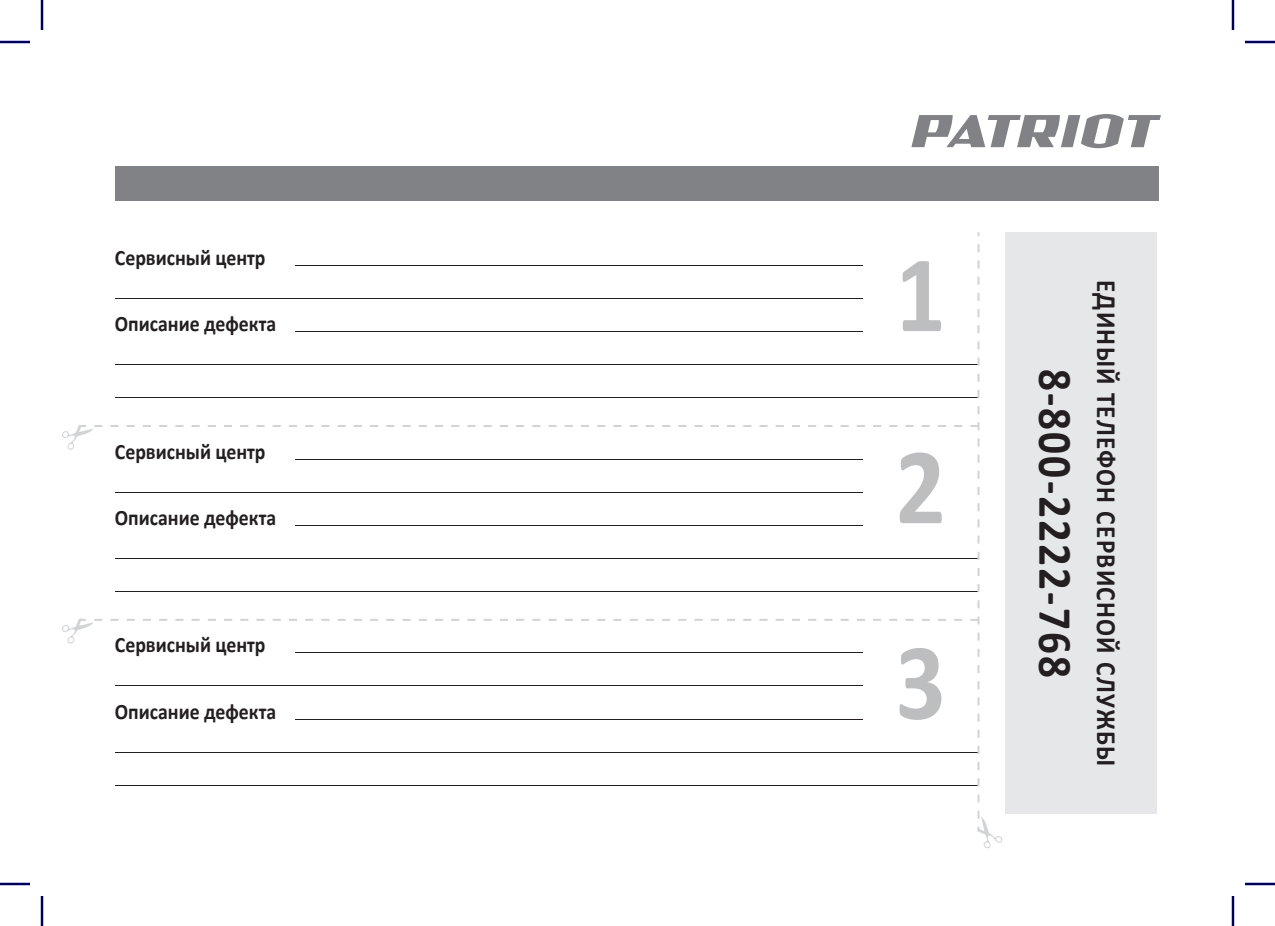
<style>
.page{position:relative;width:1275px;height:926px;background:#fff}
.page>*{position:absolute;margin:0;border:0;box-sizing:border-box;transform-origin:0 0}
.t1{font:700 110px/193.8px "Calibri";color:#bcbec0;text-align:justify;scale:.9 1}
.t2{font:700 48px "Calibri";letter-spacing:.05em;color:#231f20;scale:.9 1}
.t3{font:700 28px "Calibri";letter-spacing:.05em;color:#231f20;scale:.9 1}
.t4{font:700 22px "Calibri";color:#231f20;scale:.9 1}
</style>
<div class="page">
<div style="left:115px;top:167px;width:1043px;height:34px;background:#808285"></div>
<div style="left:1005px;top:232px;width:151px;height:582px;background:#e6e7e8"></div>
<svg style="left:62px;top:244px;width:940px;height:605px"></svg>
<svg style="left:911px;top:114px;width:250px;height:34px"></svg>
<hr style="left:0;top:41px;width:30px;height:2px;background:#0000ab">
<hr style="left:1245px;top:41px;width:30px;height:2px;background:#0000ab">
<hr style="left:0;top:883px;width:30px;height:2px;background:#0000ab">
<hr style="left:1245px;top:883px;width:30px;height:2px;background:#0000ab">
<hr style="left:41px;top:0;width:2px;height:30px;background:#0000ab">
<hr style="left:41px;top:896px;width:2px;height:30px;background:#0000ab">
<hr style="left:1231px;top:0;width:3px;height:30px;background:#0000ab">
<hr style="left:1231px;top:896px;width:3px;height:30px;background:#0000ab">
<hr style="left:0;top:42px;width:30px;height:1px;background:#000">
<hr style="left:1245px;top:42px;width:30px;height:1px;background:#000">
<hr style="left:0;top:884px;width:30px;height:1px;background:#000">
<hr style="left:1245px;top:884px;width:30px;height:1px;background:#000">
<hr style="left:42px;top:0;width:1px;height:30px;background:#000">
<hr style="left:42px;top:896px;width:1px;height:30px;background:#000">
<hr style="left:1232px;top:0;width:1px;height:30px;background:#000">
<hr style="left:1232px;top:896px;width:1px;height:30px;background:#000">
<p class="t4" style="left:115px;top:243px;width:169px">Сервисный центр</p>
<p class="t4" style="left:115px;top:310px;width:181px">Описание дефекта</p>
<p class="t4" style="left:115px;top:437px;width:169px">Сервисный центр</p>
<p class="t4" style="left:115px;top:504px;width:181px">Описание дефекта</p>
<p class="t4" style="left:115px;top:631px;width:169px">Сервисный центр</p>
<p class="t4" style="left:115px;top:697px;width:181px">Описание дефекта</p>
<h1 class="t1" style="left:895px;top:198px;width:57px">1<br>2<br>3</h1>
<h2 class="t2" style="left:1084px;top:369px;width:344px;rotate:90deg">8-800-2222-768</h2>
<p class="t3" style="left:1124px;top:280px;width:542px;rotate:90deg">ЕДИНЫЙ ТЕЛЕФОН СЕРВИСНОЙ СЛУЖБЫ</p>
</div>
